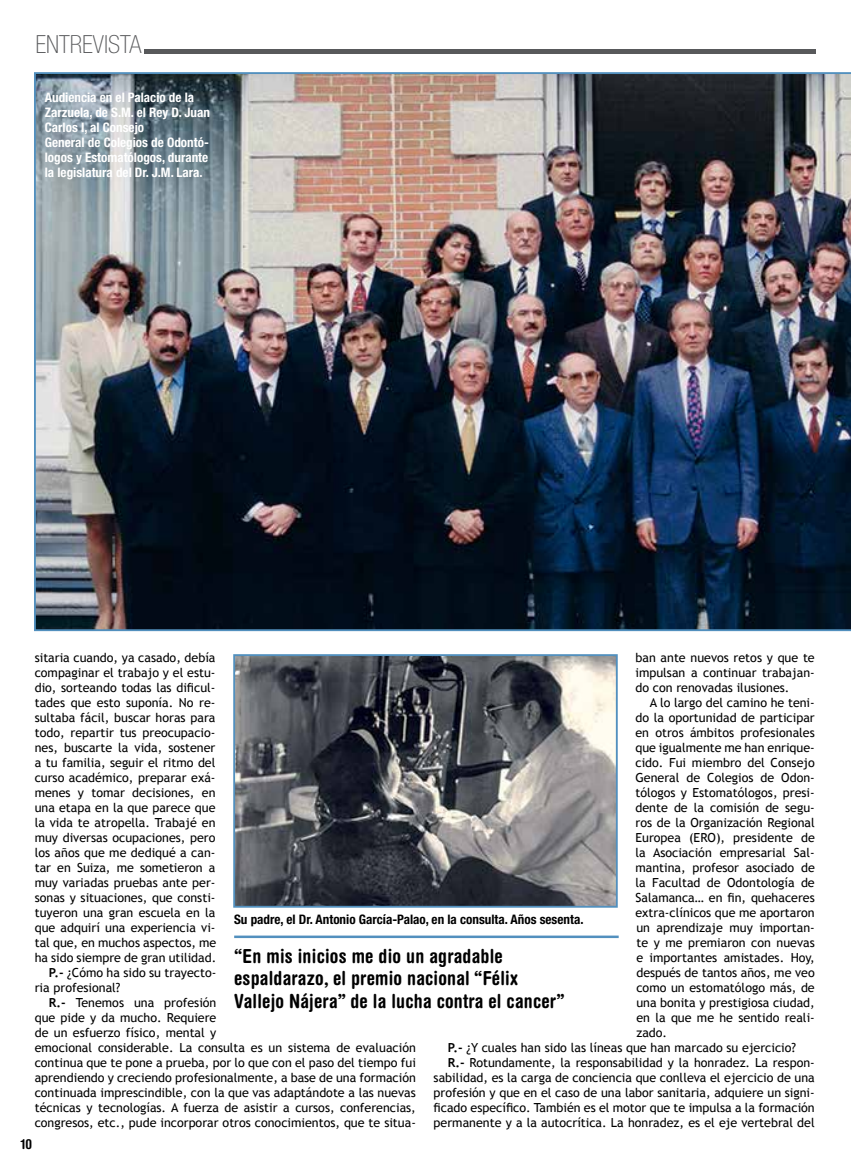
<style>
.page{position:relative;width:851px;height:1163px;background:#fff}
.page>*{position:absolute;margin:0;border:0;box-sizing:border-box;transform-origin:0 0}
.t1{font:100 condensed 25px "Helvetica Neue LT Std";color:#58595b}
.t2{font:700 condensed 19.38px/22.5px "Helvetica Rounded LT Std";letter-spacing:.01em;color:#000}
.t3{font:700 condensed 13.75px "Helvetica Rounded LT Std";color:#000}
.t4{font:700 condensed 13.12px/15px "Helvetica Neue LT Std";color:#fff}
.t5{font:700 condensed 13.12px "Helvetica Neue LT Std";color:#000}
.t6{font:12.5px/15px "Trebuchet MS";color:#000;text-align:justify}
.s1{font-weight:700}
</style>
<div class="page">
<hr style="left:144px;top:50px;width:671px;height:4px;background:#58595b">
<img style="left:34px;top:72px;width:816px;height:559px">
<img style="left:236px;top:657px;width:378px;height:247px">
<div style="left:233px;top:654px;width:384px;height:253px;border:2px solid #5290be"></div>
<hr style="left:234px;top:935px;width:384px;height:2px;background:#5290be">
<h1 class="t1" style="left:35px;top:30px;width:107px">ENTREVISTA</h1>
<p class="t4" style="left:45px;top:89px;width:167px">Audiencia en el Palacio de la<br>Zarzuela, de S.M. el Rey D. Juan<br>Carlos I, al Consejo<br>General de Colegios de Odontó&shy;logos y Estomatólogos, durante la legislatura del Dr. J.M. Lara.</p>
<p class="t6" style="left:35px;top:650px;width:182px">sitaria cuando, ya casado, debía</p>
<p class="t6" style="left:35px;top:665px;width:182px">compaginar el trabajo y el estu-</p>
<p class="t6" style="left:35px;top:680px;width:182px">dio, sorteando todas las dificul-</p>
<p class="t6" style="left:35px;top:695px;width:182px">tades que esto suponía. No re-</p>
<p class="t6" style="left:35px;top:710px;width:182px">sultaba fácil, buscar horas para</p>
<p class="t6" style="left:35px;top:725px;width:182px">todo, repartir tus preocupacio-</p>
<p class="t6" style="left:35px;top:740px;width:182px">nes, buscarte la vida, sostener</p>
<p class="t6" style="left:35px;top:755px;width:182px">a tu familia, seguir el ritmo del</p>
<p class="t6" style="left:35px;top:770px;width:182px">curso académico, preparar exá-</p>
<p class="t6" style="left:35px;top:785px;width:182px">menes y tomar decisiones, en</p>
<p class="t6" style="left:35px;top:800px;width:182px">una etapa en la que parece que</p>
<p class="t6" style="left:35px;top:815px;width:182px">la vida te atropella. Trabajé en</p>
<p class="t6" style="left:35px;top:830px;width:182px">muy diversas ocupaciones, pero</p>
<p class="t6" style="left:35px;top:845px;width:182px">los años que me dediqué a can-</p>
<p class="t6" style="left:35px;top:860px;width:182px">tar en Suiza, me sometieron a</p>
<p class="t6" style="left:35px;top:875px;width:182px">muy variadas pruebas ante per-</p>
<p class="t6" style="left:35px;top:890px;width:182px">sonas y situaciones, que consti-</p>
<p class="t6" style="left:35px;top:905px;width:182px">tuyeron una gran escuela en la</p>
<p class="t6" style="left:35px;top:920px;width:182px">que adquirí una experiencia vi-</p>
<p class="t6" style="left:35px;top:935px;width:183px">tal que, en muchos aspectos, me</p>
<p class="t6" style="left:35px;top:950px;width:183px">ha sido siempre de gran utilidad.</p>
<p class="t6" style="left:49px;top:965px;width:169px"><span class="s1">P.-</span> ¿Cómo ha sido su trayecto-</p>
<p class="t6" style="left:35px;top:980px;width:87px">ria profesional?</p>
<p class="t6" style="left:49px;top:995px;width:169px"><span class="s1">R.-</span> Tenemos una profesión</p>
<p class="t6" style="left:35px;top:1010px;width:183px">que pide y da mucho. Requiere</p>
<p class="t6" style="left:35px;top:1025px;width:183px">de un esfuerzo físico, mental y</p>
<p class="t6" style="left:35px;top:1040px;width:382px">emocional considerable. La consulta es un sistema de evaluación</p>
<p class="t6" style="left:35px;top:1055px;width:382px">continua que te pone a prueba, por lo que con el paso del tiempo fui</p>
<p class="t6" style="left:35px;top:1070px;width:382px">aprendiendo y creciendo profesionalmente, a base de una formación</p>
<p class="t6" style="left:35px;top:1085px;width:382px">continuada imprescindible, con la que vas adaptándote a las nuevas</p>
<p class="t6" style="left:35px;top:1100px;width:382px">técnicas y tecnologías. A fuerza de asistir a cursos, conferencias,</p>
<p class="t6" style="left:35px;top:1115px;width:382px">congresos, etc., pude incorporar otros conocimientos, que te situa-</p>
<p class="t6" style="left:635px;top:650px;width:181px">ban ante nuevos retos y que te impulsan a continuar trabajan&shy;do con renovadas ilusiones.</p>
<p class="t6" style="left:649px;top:695px;width:167px">A lo largo del camino he teni-</p>
<p class="t6" style="left:635px;top:710px;width:181px">do la oportunidad de participar</p>
<p class="t6" style="left:635px;top:725px;width:181px">en otros ámbitos profesionales</p>
<p class="t6" style="left:635px;top:740px;width:181px">que igualmente me han enrique-</p>
<p class="t6" style="left:635px;top:755px;width:181px">cido. Fui miembro del Consejo</p>
<p class="t6" style="left:635px;top:770px;width:181px">General de Colegios de Odon-</p>
<p class="t6" style="left:635px;top:785px;width:181px">tólogos y Estomatólogos, presi-</p>
<p class="t6" style="left:635px;top:800px;width:181px">dente de la comisión de segu-</p>
<p class="t6" style="left:635px;top:815px;width:181px">ros de la Organización Regional</p>
<p class="t6" style="left:635px;top:830px;width:181px">Europea (ERO), presidente de</p>
<p class="t6" style="left:635px;top:845px;width:181px">la Asociación empresarial Sal-</p>
<p class="t6" style="left:635px;top:860px;width:181px">mantina, profesor asociado de</p>
<p class="t6" style="left:635px;top:875px;width:181px">la Facultad de Odontología de</p>
<p class="t6" style="left:635px;top:890px;width:181px">Salamanca… en fin, quehaceres</p>
<p class="t6" style="left:635px;top:905px;width:181px">extra-clínicos que me aportaron</p>
<p class="t6" style="left:636px;top:920px;width:180px">un aprendizaje muy importan-</p>
<p class="t6" style="left:636px;top:935px;width:180px">te y me premiaron con nuevas</p>
<p class="t6" style="left:636px;top:950px;width:180px">e importantes amistades. Hoy,</p>
<p class="t6" style="left:636px;top:965px;width:180px">después de tantos años, me veo</p>
<p class="t6" style="left:636px;top:980px;width:180px">como un estomatólogo más, de</p>
<p class="t6" style="left:636px;top:995px;width:180px">una bonita y prestigiosa ciudad,</p>
<p class="t6" style="left:636px;top:1010px;width:180px">en la que me he sentido reali-</p>
<p class="t6" style="left:636px;top:1025px;width:32px">zado.</p>
<p class="t6" style="left:448px;top:1040px;width:350px"><span class="s1">P.-</span> ¿Y cuales han sido las líneas que han marcado su ejercicio?</p>
<p class="t6" style="left:448px;top:1055px;width:368px"><span class="s1">R.-</span> Rotundamente, la responsabilidad y la honradez. La respon-</p>
<p class="t6" style="left:433px;top:1070px;width:382px">sabilidad, es la carga de conciencia que conlleva el ejercicio de una</p>
<p class="t6" style="left:433px;top:1085px;width:382px">profesión y que en el caso de una labor sanitaria, adquiere un signi-</p>
<p class="t6" style="left:433px;top:1100px;width:382px">ficado específico. También es el motor que te impulsa a la formación</p>
<p class="t6" style="left:433px;top:1115px;width:382px">permanente y a la autocrítica. La honradez, es el eje vertebral del</p>
<p class="t5" style="left:234px;top:911px;width:351px">Su padre, el Dr. Antonio García-Palao, en la consulta. Años sesenta.</p>
<h2 class="t2" style="left:234px;top:944px;width:332px">“En mis inicios me dio un agradable espaldarazo, el premio nacional “Félix<br>Vallejo Nájera” de la lucha contra el cancer”</h2>
<p class="t3" style="left:21px;top:1135px;width:13px">10</p>
</div>
